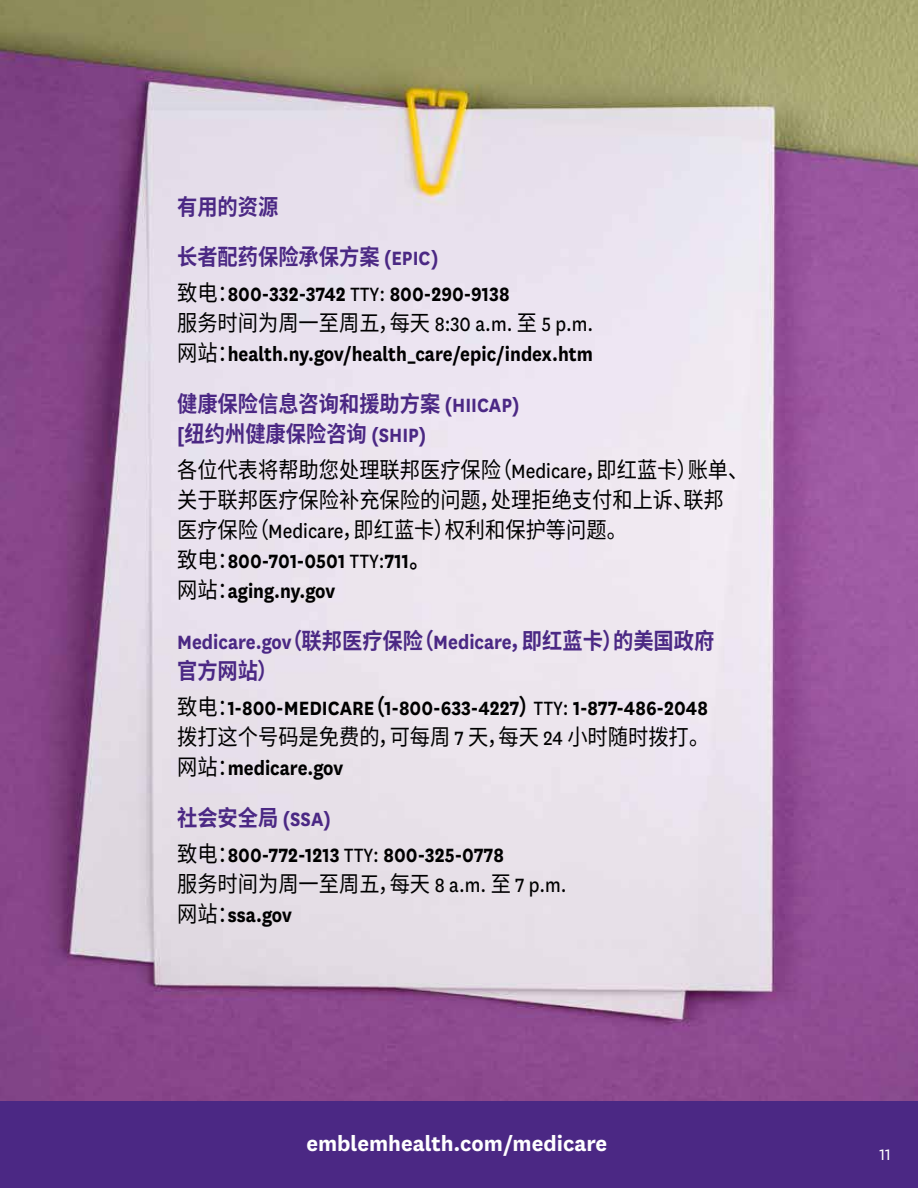
<style>
.page{position:relative;width:918px;height:1188px;background:#fff}
.page>*{position:absolute;margin:0;border:0;box-sizing:border-box;transform-origin:0 0}
.t1{font:700 24px "National";color:#fff}
.t2{font:700 22.5px/30px "National";color:#000;scale:.9 1}
.t3{font:22.5px/30px "Noto Sans CJ Ksc";color:#000;scale:.9 1}
.t4{font:700 22.5px/30px "Noto Sans CJ Ksc";color:#4b2884;scale:.9 1}
.t5{font:18px "National";color:#fff}
.s1{font-family:"National"}
.s2{font-family:"Noto Sans CJ Ksc";font-weight:400}
.s3{font-weight:400}
.s4{font-family:"National";font-weight:700}
.s5{font-weight:700}
.s6{font-family:"Noto Sans CJ Ksc"}
</style>
<div class="page">
<img style="left:0;top:0;width:918px;height:1101px">
<div style="left:0;top:1101px;width:918px;height:87px;background:#4b2884"></div>
<h2 class="t4" style="left:177px;top:192px;width:114px">有用的资源</h2>
<h3 class="t4" style="left:177px;top:242px;width:292px">长者配药保险承保方案 <span class="s1">(EPIC)</span></h3>
<p class="t2" style="left:177px;top:278px;width:464px"><span class="s2">致电：</span>800-332-3742 <span class="s3">TTY:</span> 800-290-9138<br><span class="s2">服务时间为周一至周五，每天</span> <span class="s3">8:30 a.m.</span> <span class="s2">至</span> <span class="s3">5 p.m.</span><span class="s2">网站：</span>health.ny.gov/health_care/epic/index.htm</p>
<h3 class="t4" style="left:177px;top:389px;width:382px">健康保险信息咨询和援助方案 <span class="s1">(HIICAP) [</span>纽约州健康保险咨询 <span class="s1">(SHIP)</span></h3>
<p class="t3" style="left:177px;top:456px;width:636px">各位代表将帮助您处理联邦医疗保险（ <span class="s1">Medicare</span>，即红蓝卡）账单、关于联邦医疗保险补充保险的问题，处理拒绝支付和上诉、联邦医疗保险（ <span class="s1">Medicare</span>，即红蓝卡）权利和保护等问题。<br>致电：<span class="s4">800-701-0501</span> <span class="s1">TTY:</span><span class="s4">711</span><span class="s5">。<br></span>网站：<span class="s4">aging.ny.gov</span></p>
<h3 class="t4" style="left:177px;top:626px;width:598px"><span class="s1">Medicare.gov</span>（联邦医疗保险（<span class="s1">Medicare</span>，即红蓝卡）的美国政府官方网站）</h3>
<p class="t2" style="left:177px;top:692px;width:593px;text-align:justify"><span class="s2">致电：</span>1-800-MEDICARE<span class="s6">（</span>1-800-633-4227<span class="s6">）</span><span class="s3">TTY:</span> 1-877-486-2048<span class="s2">拨打这个号码是免费的，可每周</span> <span class="s3">7</span> <span class="s2">天，每天</span> <span class="s3">24</span> <span class="s2">小时随时拨打。网站：</span>medicare.gov</p>
<h3 class="t4" style="left:177px;top:803px;width:172px">社会安全局 <span class="s1">(SSA)</span></h3>
<p class="t2" style="left:177px;top:839px;width:434px"><span class="s2">致电：</span>800-772-1213 <span class="s3">TTY:</span> 800-325-0778<br><span class="s2">服务时间为周一至周五，每天</span> <span class="s3">8 a.m.</span> <span class="s2">至</span> <span class="s3">7 p.m.</span><span class="s2">网站：</span>ssa.gov</p>
<p class="t1" style="left:306px;top:1127px;width:302px">emblemhealth.com/medicare</p>
<p class="t5" style="left:879px;top:1143px;width:13px">11</p>
</div>
